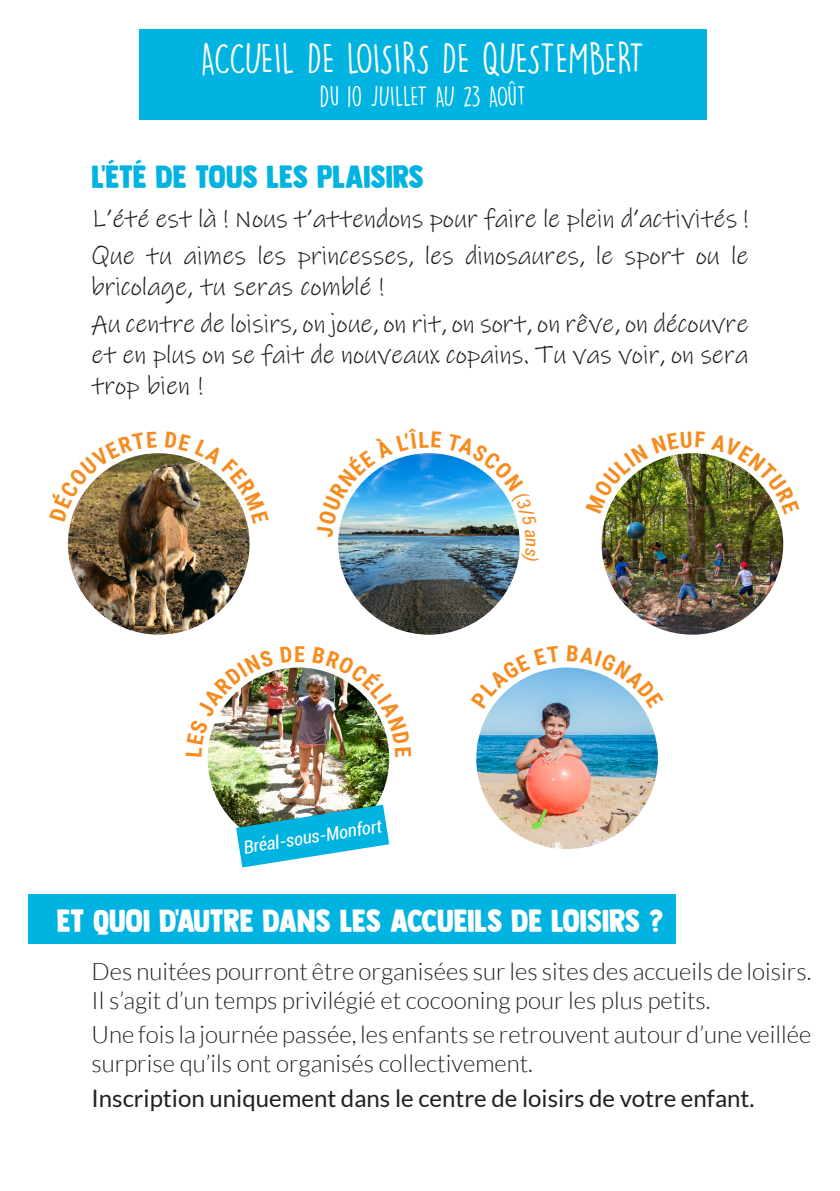
<style>
.page{position:relative;width:840px;height:1191px;background:#fff}
.page>*{position:absolute;margin:0;border:0;box-sizing:border-box;transform-origin:0 0}
.t1{font:40px "DK Lemon Yellow Sun";letter-spacing:-.03em;color:#fff}
.t2{font:32px "DK Longreach";color:#fff}
.t3{font:32px "DK Longreach";color:#00b3e0}
.t4{font:26px/31.2px "Ink Free";color:#231f20}
.t5{font:26px "DK Lemon Yellow Sun";letter-spacing:-.03em;color:#fff}
.t6{font:300 24px/28.8px "Lato";color:#231f20}
.t7{font:24px "Lato";color:#231f20}
.t8{font:italic condensed 18px "Roboto";color:#fff}
</style>
<div class="page">
<div style="left:139px;top:29px;width:567px;height:91px;background:#00b3e0"></div>
<div style="left:28px;top:894px;width:647px;height:49px;background:#00b3e0"></div>
<img style="left:68px;top:453px;width:181px;height:181px;border-radius:91px">
<img style="left:601px;top:453px;width:181px;height:181px;border-radius:91px">
<img style="left:207px;top:667px;width:182px;height:182px;border-radius:91px">
<img style="left:338px;top:453px;width:181px;height:181px;border-radius:91px">
<img style="left:476px;top:667px;width:181px;height:182px;border-radius:91px">
<img style="left:236px;top:804px;width:153px;height:63px">
<img style="left:71px;top:453px;width:86px;height:68px">
<img style="left:165px;top:453px;width:82px;height:70px">
<img style="left:606px;top:453px;width:98px;height:60px">
<img style="left:710px;top:455px;width:68px;height:59px">
<img style="left:207px;top:670px;width:67px;height:86px">
<img style="left:312px;top:668px;width:78px;height:89px">
<svg style="left:338px;top:453px;width:103px;height:85px"></svg>
<img style="left:447px;top:455px;width:73px;height:107px">
<svg style="left:491px;top:667px;width:68px;height:41px"></svg>
<svg style="left:567px;top:667px;width:76px;height:42px"></svg>
<p class="t1" style="left:201px;top:34px;width:445px">ACCUEIL DE LOISIRS DE QUESTEMBERT</p>
<p class="t5" style="left:320px;top:80px;width:207px">du 10 JUILLET AU 23 AOût</p>
<p class="t3" style="left:91px;top:158px;width:333px">L'ÉTÉ DE TOUS LES PLAISIRS</p>
<p class="t4" style="left:91px;top:203px;width:658px">L’été est là ! Nous t’attendons pour faire le plein d’activités !</p>
<p class="t4" style="left:91px;top:240px;width:658px">Que tu aimes les princesses, les dinosaures, le sport ou le bricolage, tu seras comblé !</p>
<p class="t4" style="left:91px;top:308px;width:658px;text-align:justify">Au centre de loisirs, on joue, on rit, on sort, on rêve, on découvre et en plus on se fait de nouveaux copains. Tu vas voir, on sera trop bien !</p>
<p class="t8" style="left:241px;top:835px;width:141px;rotate:-9deg">Bréal-sous-Monfort</p>
<p class="t2" style="left:57px;top:902px;width:607px">ET QUOI D'AUTRE DANS LES ACCUEILS DE LOISIRS ?</p>
<p class="t6" style="left:91px;top:957px;width:721px">Des nuitées pourront être organisées sur les sites des accueils de loisirs.<br>Il s’agit d’un temps privilégié et cocooning pour les plus petits.</p>
<p class="t6" style="left:91px;top:1020px;width:721px">Une fois la journée passée, les enfants se retrouvent autour d’une veillée surprise qu’ils ont organisés collectivement.</p>
<p class="t7" style="left:91px;top:1084px;width:664px">Inscription uniquement dans le centre de loisirs de votre enfant.</p>
</div>
